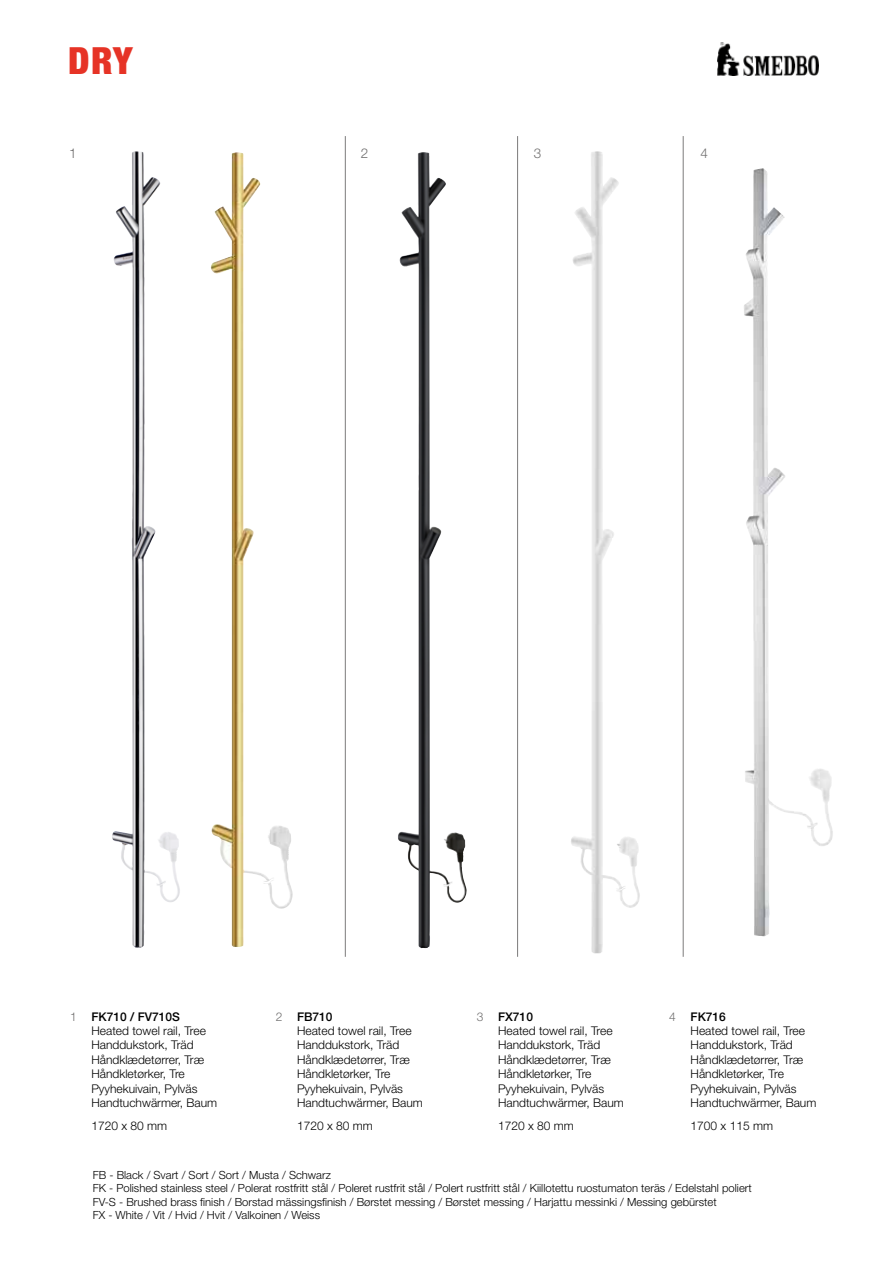
<style>
.page{position:relative;width:893px;height:1263px;background:#fff}
.page>*{position:absolute;margin:0;border:0;box-sizing:border-box;transform-origin:0 0}
.t1{font:900 condensed 37.5px "Helvetica Neue LT Std";color:#e63326}
.t2{font:300 13.5px "Helvetica Neue LT Std";color:#706f6f}
.t3{font:300 12px/14.4px "Helvetica Neue LT Std";color:#000}
.t4{font:300 11.25px/13.5px "Helvetica Neue LT Std";color:#000}
.s1{color:#706f6f}
.s2{font-weight:500}
</style>
<div class="page">
<hr style="left:683px;top:136px;width:1px;height:821px;background:#7c7b7b">
<img style="left:112px;top:151px;width:68px;height:797px">
<img style="left:718px;top:43px;width:101px;height:32px">
<img style="left:398px;top:153px;width:69px;height:795px">
<img style="left:571px;top:151px;width:59px;height:802px">
<img style="left:744px;top:168px;width:72px;height:768px">
<img style="left:211px;top:152px;width:79px;height:795px">
<hr style="left:345px;top:136px;width:1px;height:821px;background:#7c7b7b">
<hr style="left:517px;top:136px;width:1px;height:821px;background:#7c7b7b">
<h1 class="t1" style="left:68px;top:38px;width:66px">DRY</h1>
<p class="t2" style="left:361px;top:145px;width:9px">2</p>
<p class="t2" style="left:534px;top:145px;width:9px">3</p>
<p class="t2" style="left:69px;top:145px;width:9px">1</p>
<p class="t2" style="left:700px;top:145px;width:9px">4</p>
<p class="t3" style="left:91px;top:1009px;width:127px;text-indent:-21px"><span class="s1">1</span> <span class="s2">FK710 / FV710S<br></span>Heated towel rail, Tree<br>Handdukstork, Träd<br>Håndklædetørrer, Træ<br>Håndkletørker, Tre<br>Pyyhekuivain, Pylväs<br>Handtuchwärmer, Baum</p>
<p class="t3" style="left:91px;top:1118px;width:77px">1720 x 80 mm</p>
<p class="t3" style="left:297px;top:1009px;width:127px;text-indent:-21px"><span class="s1">2</span> <span class="s2">FB710<br></span>Heated towel rail, Tree<br>Handdukstork, Träd<br>Håndklædetørrer, Træ<br>Håndkletørker, Tre<br>Pyyhekuivain, Pylväs<br>Handtuchwärmer, Baum</p>
<p class="t3" style="left:297px;top:1118px;width:77px">1720 x 80 mm</p>
<p class="t3" style="left:498px;top:1009px;width:127px;text-indent:-21px"><span class="s1">3</span> <span class="s2">FX710<br></span>Heated towel rail, Tree<br>Handdukstork, Träd<br>Håndklædetørrer, Træ<br>Håndkletørker, Tre<br>Pyyhekuivain, Pylväs<br>Handtuchwärmer, Baum</p>
<p class="t3" style="left:498px;top:1118px;width:77px">1720 x 80 mm</p>
<p class="t3" style="left:691px;top:1009px;width:127px;text-indent:-21px"><span class="s1">4</span> <span class="s2">FK716<br></span>Heated towel rail, Tree<br>Handdukstork, Träd<br>Håndklædetørrer, Træ<br>Håndkletørker, Tre<br>Pyyhekuivain, Pylväs<br>Handtuchwärmer, Baum</p>
<p class="t3" style="left:691px;top:1118px;width:84px">1700 x 115 mm</p>
<p class="t4" style="left:93px;top:1167px;width:660px">FB - Black / Svart / Sort / Sort / Musta / Schwarz<br>FK - Polished stainless steel / Polerat rostfritt stål / Poleret rustfrit stål / Polert rustfritt stål / Kiillotettu ruostumaton teräs / Edelstahl poliert FV-S - Brushed brass finish / Borstad mässingsfinish / Børstet messing / Børstet messing / Harjattu messinki / Messing gebürstet<br>FX - White / Vit / Hvid / Hvit / Valkoinen / Weiss</p>
</div>
